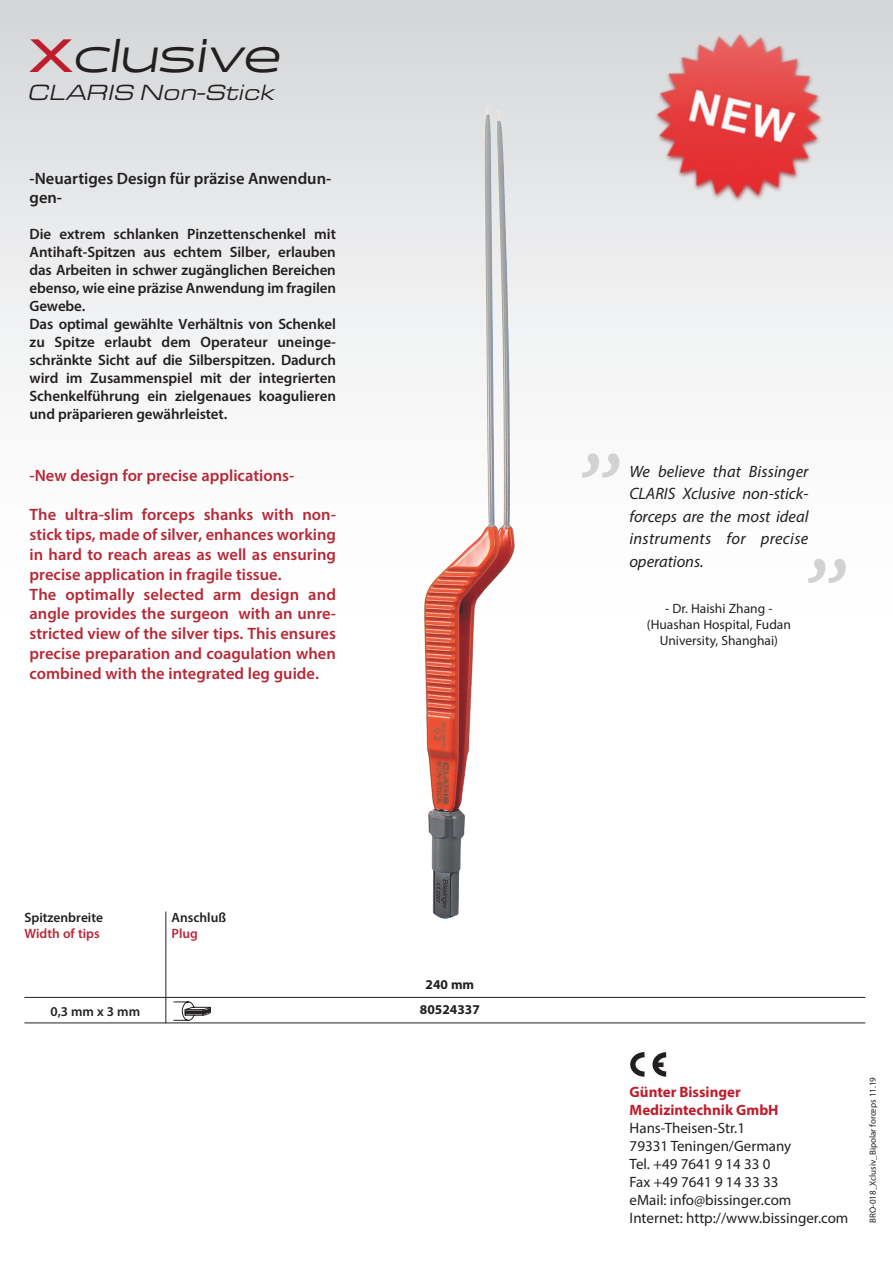
<style>
.page{position:relative;width:893px;height:1263px;background:#fff}
.page>*{position:absolute;margin:0;border:0;box-sizing:border-box;transform-origin:0 0}
.t1{font:79.5px "Consolas";color:#d1d2d4}
.t2{font:italic 46.65px "Halogen";color:#231f20}
.t3{font:italic 22.8px "Eurostile Ext";color:#231f20}
.t4{font:600 16.5px/19.8px "Myriad Pro";color:#b72837}
.t5{font:italic 16.5px/22.5px "Myriad Pro";color:#231f20;text-align:justify}
.t6{font:600 16.5px/19.8px "Myriad Pro";color:#231f20}
.t7{font:600 15px/18px "Myriad Pro";letter-spacing:-.01em;color:#231f20}
.t8{font:15px/18px "Myriad Pro";color:#231f20}
.t9{font:700 15px/18px "Myriad Pro";color:#be1d2c}
.t10{font:13.5px/16.2px "Myriad Pro";color:#231f20;text-align:center}
.t11{font:600 13.5px "Myriad Pro";color:#231f20}
.t12{font:600 13.5px "Myriad Pro";color:#b72837}
.t13{font:700 13.5px "Myriad Pro";color:#231f20}
.t14{font:9px "Myriad Pro";color:#231f20}
.s1{font-weight:700;font-style:normal;color:#be1d2c}
</style>
<div class="page">
<div style="left:0;top:0;width:893px;height:680px;background:linear-gradient(to bottom,#d9dadc,#fff)"></div>
<svg style="left:630px;top:1052px;width:37px;height:25px"></svg>
<svg style="left:173px;top:1001px;width:38px;height:20px"></svg>
<hr style="left:24px;top:997px;width:841px;height:1px;background:#231f20">
<hr style="left:24px;top:1022px;width:841px;height:1px;background:#231f20">
<hr style="left:165px;top:911px;width:1px;height:112px;background:#231f20">
<img style="left:271px;top:69px;width:357px;height:850px">
<img style="left:610px;top:0;width:257px;height:248px">
<h2 class="t2" style="left:30px;top:27px;width:252px"><span class="s1">X</span>clusive</h2>
<h3 class="t3" style="left:28px;top:77px;width:248px">CLARIS Non-Stick</h3>
<p class="t6" style="left:30px;top:168px;width:303px">-Neuartiges Design für präzise Anwendun&shy;gen-</p>
<p class="t7" style="left:30px;top:225px;width:308px">Die extrem schlanken Pinzettenschenkel mit Antihaft-Spitzen aus echtem Silber, erlauben das Arbeiten in schwer zugänglichen Bereichen ebenso, wie eine präzise Anwendung im fragilen Gewebe.<br>Das optimal gewählte Verhältnis von Schenkel zu Spitze erlaubt dem Operateur uneinge&shy;schränkte Sicht auf die Silberspitzen. Dadurch wird im Zusammenspiel mit der integrierten Schenkelführung ein zielgenaues koagulieren und präparieren gewährleistet.</p>
<p class="t4" style="left:30px;top:465px;width:266px">-New design for precise applications-</p>
<p class="t4" style="left:30px;top:504px;width:308px">The ultra-slim forceps shanks with non&shy;stick tips, made of silver, enhances working in hard to reach areas as well as ensuring precise application in fragile tissue.<br>The optimally selected arm design and angle provides the surgeon with an unre&shy;stricted view of the silver tips. This ensures precise preparation and coagulation when combined with the integrated leg guide.</p>
<p class="t11" style="left:24px;top:908px;width:80px">Spitzenbreite</p>
<p class="t12" style="left:24px;top:925px;width:77px">Width of tips</p>
<p class="t11" style="left:171px;top:908px;width:56px">Anschluß</p>
<p class="t12" style="left:171px;top:925px;width:28px">Plug</p>
<p class="t13" style="left:426px;top:975px;width:50px">240 mm</p>
<p class="t11" style="left:50px;top:1002px;width:91px">0,3 mm x 3 mm</p>
<p class="t13" style="left:420px;top:1001px;width:61px">80524337</p>
<h1 class="t1" style="left:580px;top:385px;width:45px">„</h1>
<p class="t5" style="left:629px;top:460px;width:181px">We believe that Bissinger CLARIS Xclusive non-stick&shy;forceps are the most ideal instruments for precise operations.</p>
<p class="t10" style="left:647px;top:600px;width:146px">- Dr. Haishi Zhang - (Huashan Hospital, Fudan<br>University, Shanghai)</p>
<h1 class="t1" style="left:806px;top:490px;width:45px">„</h1>
<p class="t9" style="left:630px;top:1083px;width:150px">Günter Bissinger<br>Medizintechnik GmbH</p>
<p class="t8" style="left:630px;top:1119px;width:220px">Hans-Theisen-Str.1<br>79331 Teningen/Germany<br>Tel. +49 7641 9 14 33 0<br>Fax +49 7641 9 14 33 33<br>eMail: info@bissinger.com<br>Internet: http://www.bissinger.com</p>
<p class="t14" style="left:867px;top:1223px;width:147px;rotate:-90deg">BRO-018_Xclusiv_Bipolar forceps 11.19</p>
</div>
